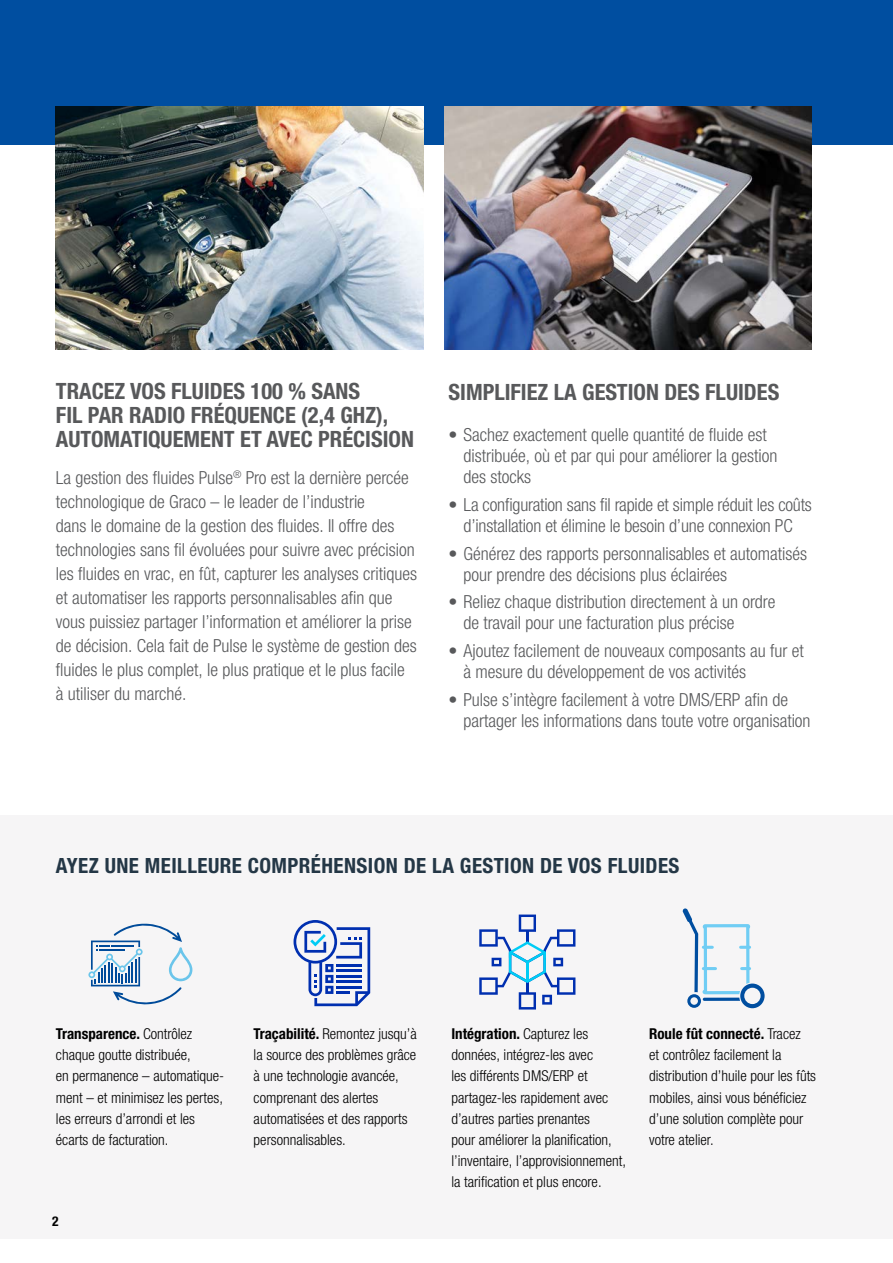
<style>
.page{position:relative;width:893px;height:1263px;background:#fff}
.page>*{position:absolute;margin:0;border:0;box-sizing:border-box;transform-origin:0 0}
.t1{font:700 condensed 22.5px/24px "Helvetica Neue LTW1 G";color:#58595b}
.t2{font:700 condensed 21px "Helvetica Neue LTW1 G";letter-spacing:.02em;color:#243746}
.t3{font:300 condensed 18px/24px "Helvetica Neue LTW1 G";color:#58595b}
.t4{font:300 condensed 15px/21px "Helvetica Neue LTW1 G";color:#000}
.t5{font:700 condensed 13.5px "Helvetica Neue LTW1 G";color:#000}
.s1{font-weight:700}
</style>
<div class="page">
<div style="left:0;top:0;width:893px;height:145px;background:#004ea0"></div>
<div style="left:0;top:816px;width:893px;height:423px;background:#f6f5f6"></div>
<svg style="left:88px;top:923px;width:104px;height:82px"></svg>
<svg style="left:294px;top:920px;width:76px;height:86px"></svg>
<svg style="left:479px;top:914px;width:96px;height:95px"></svg>
<svg style="left:682px;top:908px;width:83px;height:100px"></svg>
<img style="left:56px;top:106px;width:367px;height:243px">
<img style="left:445px;top:106px;width:367px;height:243px">
<p class="t1" style="left:56px;top:379px;width:360px">TRACEZ VOS FLUIDES 100 % SANS<br>FIL PAR RADIO FRÉQUENCE (2,4 GHZ),<br>AUTOMATIQUEMENT ET AVEC PRÉCISION</p>
<p class="t3" style="left:56px;top:466px;width:363px">La gestion des fluides Pulse<sup>®</sup> Pro est la dernière percée technologique de Graco – le leader de l’industrie<br>dans le domaine de la gestion des fluides. Il offre des technologies sans fil évoluées pour suivre avec précision les fluides en vrac, en fût, capturer les analyses critiques et automatiser les rapports personnalisables afin que vous puissiez partager l’information et améliorer la prise de décision. Cela fait de Pulse le système de gestion des fluides le plus complet, le plus pratique et le plus facile<br>à utiliser du marché.</p>
<p class="t1" style="left:448px;top:380px;width:332px">SIMPLIFIEZ LA GESTION DES FLUIDES</p>
<p class="t3" style="left:463px;top:424px;width:315px;line-height:21px;text-indent:-15px">• Sachez exactement quelle quantité de fluide est distribuée, où et par qui pour améliorer la gestion des stocks</p>
<p class="t3" style="left:448px;top:494px;width:365px;line-height:21px;text-align:center">• La configuration sans fil rapide et simple réduit les coûts d’installation et élimine le besoin d’une connexion PC</p>
<p class="t3" style="left:463px;top:543px;width:345px;line-height:21px;text-indent:-15px">• Générez des rapports personnalisables et automatisés pour prendre des décisions plus éclairées</p>
<p class="t3" style="left:463px;top:592px;width:313px;line-height:21px;text-indent:-15px">• Reliez chaque distribution directement à un ordre de travail pour une facturation plus précise</p>
<p class="t3" style="left:463px;top:640px;width:342px;line-height:21px;text-indent:-15px">• Ajoutez facilement de nouveaux composants au fur et à mesure du développement de vos activités</p>
<p class="t3" style="left:463px;top:689px;width:349px;line-height:21px;text-indent:-15px">• Pulse s’intègre facilement à votre DMS/ERP afin de partager les informations dans toute votre organisation</p>
<p class="t2" style="left:56px;top:853px;width:625px">AYEZ UNE MEILLEURE COMPRÉHENSION DE LA GESTION DE VOS FLUIDES</p>
<p class="t4" style="left:56px;top:1024px;width:170px"><span class="s1">Transparence.</span> Contrôlez chaque goutte distribuée,<br>en permanence – automatique&shy;ment – et minimisez les pertes, les erreurs d’arrondi et les écarts de facturation.</p>
<p class="t4" style="left:254px;top:1024px;width:165px"><span class="s1">Traçabilité.</span> Remontez jusqu’à la source des problèmes grâce à une technologie avancée, comprenant des alertes automatisées et des rapports personnalisables.</p>
<p class="t4" style="left:451px;top:1024px;width:176px"><span class="s1">Intégration.</span> Capturez les données, intégrez-les avec<br>les différents DMS/ERP et partagez-les rapidement avec d’autres parties prenantes<br>pour améliorer la planification, l’inventaire, l’approvisionnement, la tarification et plus encore.</p>
<p class="t4" style="left:649px;top:1024px;width:169px"><span class="s1">Roule fût connecté.</span> Tracez<br>et contrôlez facilement la distribution d’huile pour les fûts mobiles, ainsi vous bénéficiez d’une solution complète pour votre atelier.</p>
<p class="t5" style="left:52px;top:1213px;width:8px">2</p>
</div>
